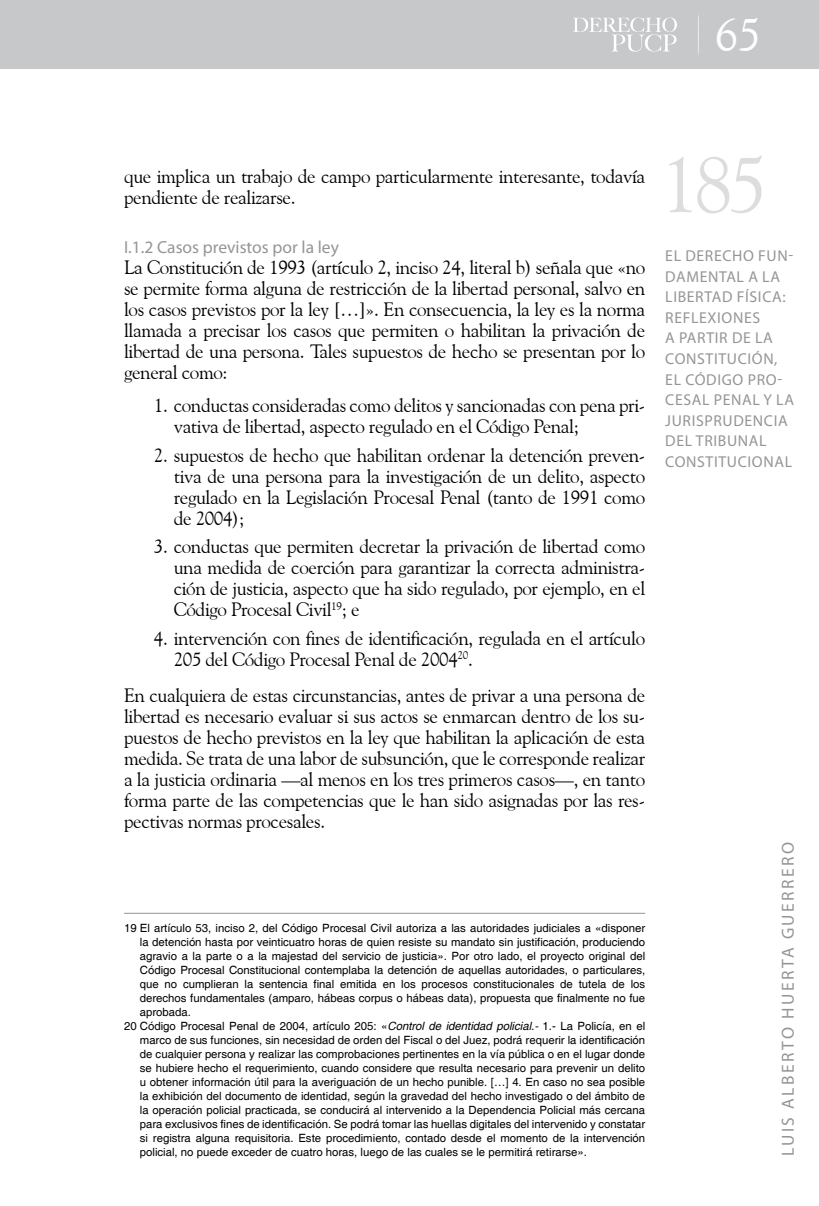
<style>
.page{position:relative;width:819px;height:1206px;background:#fff}
.page>*{position:absolute;margin:0;border:0;box-sizing:border-box;transform-origin:0 0}
.t1{font:78.75px "Goudy Old Style BT";color:#dcddde}
.t2{font:46.38px "Goudy Old Style BT";color:#fff}
.t3{font:19.25px/21px "Goudy Old Style BT";letter-spacing:-.02em;color:#000;text-align:justify}
.t4{font:17.5px "Myriad Pro";letter-spacing:.14em;color:#939598}
.t5{font:15.75px/20.7px "Myriad Pro";letter-spacing:.04em;color:#939598}
.t6{font:11.38px "Helvetica";color:#000}
.s1{font-style:italic}
</style>
<div class="page">
<div style="left:0;top:0;width:819px;height:69px;background:#c7c8ca"></div>
<svg style="left:573px;top:18px;width:104px;height:34px"></svg>
<hr style="left:124px;top:912px;width:521px;height:1px;background:#939598">
<h2 class="t2" style="left:715px;top:6px;width:47px">65</h2>
<h3 class="t3" style="left:124px;top:166px;width:522px">que implica un trabajo de campo particularmente interesante, todavía pendiente de realizarse.</h3>
<h3 class="t4" style="left:124px;top:236px;width:216px">I.1.2 CASOS PREVISTOS POR LA LEY</h3>
<p class="t3" style="left:124px;top:256px;width:522px">La Constitución de 1993 (artículo 2, inciso 24, literal b) señala que «no se permite forma alguna de restricción de la libertad personal, salvo en los casos previstos por la ley […]». En consecuencia, la ley es la norma llamada a precisar los casos que permiten o habilitan la privación de libertad de una persona. Tales supuestos de hecho se presentan por lo general como:</p>
<h3 class="t3" style="left:174px;top:394px;width:473px;text-indent:-20px">1. conductas consideradas como delitos y sancionadas con pena pri&shy;vativa de libertad, aspecto regulado en el Código Penal;</h3>
<h3 class="t3" style="left:174px;top:444px;width:473px;text-indent:-20px">2. supuestos de hecho que habilitan ordenar la detención preven&shy;tiva de una persona para la investigación de un delito, aspecto regulado en la Legislación Procesal Penal (tanto de 1991 como de 2004);</h3>
<h3 class="t3" style="left:174px;top:535px;width:473px;text-indent:-20px">3. conductas que permiten decretar la privación de libertad como una medida de coerción para garantizar la correcta administra&shy;ción de justicia, aspecto que ha sido regulado, por ejemplo, en el Código Procesal Civil<sup>19</sup>; e</h3>
<h3 class="t3" style="left:174px;top:627px;width:473px;text-indent:-20px">4. intervención con fines de identificación, regulada en el artículo<br>205 del Código Procesal Penal de 2004<sup>20</sup>.</h3>
<p class="t3" style="left:124px;top:684px;width:522px">En cualquiera de estas circunstancias, antes de privar a una persona de libertad es necesario evaluar si sus actos se enmarcan dentro de los su&shy;puestos de hecho previstos en la ley que habilitan la aplicación de esta medida. Se trata de una labor de subsunción, que le corresponde realizar a la justicia ordinaria —al menos en los tres primeros casos—, en tanto forma parte de las competencias que le han sido asignadas por las res&shy;pectivas normas procesales.</p>
<p class="t6" style="left:124px;top:921px;width:522px">19 El artículo 53, inciso 2, del Código Procesal Civil autoriza a las autoridades judiciales a «disponer</p>
<p class="t6" style="left:140px;top:935px;width:507px">la detención hasta por veinticuatro horas de quien resiste su mandato sin justificación, produciendo</p>
<p class="t6" style="left:140px;top:949px;width:507px">agravio a la parte o a la majestad del servicio de justicia». Por otro lado, el proyecto original del</p>
<p class="t6" style="left:140px;top:963px;width:507px">Código Procesal Constitucional contemplaba la detención de aquellas autoridades, o particulares,</p>
<p class="t6" style="left:140px;top:977px;width:507px">que no cumplieran la sentencia final emitida en los procesos constitucionales de tutela de los</p>
<p class="t6" style="left:140px;top:991px;width:507px">derechos fundamentales (amparo, hábeas corpus o hábeas data), propuesta que finalmente no fue</p>
<p class="t6" style="left:140px;top:1005px;width:53px">aprobada.</p>
<p class="t6" style="left:124px;top:1019px;width:522px">20 Código Procesal Penal de 2004, artículo 205: «<span class="s1">Control de identidad policial.-</span> 1.- La Policía, en el</p>
<p class="t6" style="left:140px;top:1033px;width:507px">marco de sus funciones, sin necesidad de orden del Fiscal o del Juez, podrá requerir la identificación</p>
<p class="t6" style="left:140px;top:1047px;width:507px">de cualquier persona y realizar las comprobaciones pertinentes en la vía pública o en el lugar donde</p>
<p class="t6" style="left:140px;top:1061px;width:507px">se hubiere hecho el requerimiento, cuando considere que resulta necesario para prevenir un delito</p>
<p class="t6" style="left:140px;top:1075px;width:507px">u obtener información útil para la averiguación de un hecho punible. […] 4. En caso no sea posible</p>
<p class="t6" style="left:140px;top:1089px;width:507px">la exhibición del documento de identidad, según la gravedad del hecho investigado o del ámbito de</p>
<p class="t6" style="left:140px;top:1103px;width:507px">la operación policial practicada, se conducirá al intervenido a la Dependencia Policial más cercana</p>
<p class="t6" style="left:140px;top:1117px;width:507px">para exclusivos fines de identificación. Se podrá tomar las huellas digitales del intervenido y constatar</p>
<p class="t6" style="left:140px;top:1131px;width:507px">si registra alguna requisitoria. Este procedimiento, contado desde el momento de la intervención</p>
<p class="t6" style="left:140px;top:1145px;width:448px">policial, no puede exceder de cuatro horas, luego de las cuales se le permitirá retirarse».</p>
<h1 class="t1" style="left:660px;top:136px;width:109px">185</h1>
<h3 class="t5" style="left:665px;top:245px;width:130px">EL DERECHO FUN-<br>DAMENTAL A LA<br>LIBERTAD FÍSICA:<br>REFLEXIONES<br>A PARTIR DE LA<br>CONSTITUCIÓN,<br>EL CÓDIGO PRO-<br>CESAL PENAL Y LA<br>JURISPRUDENCIA<br>DEL TRIBUNAL<br>CONSTITUCIONAL</h3>
<h3 class="t4" style="left:777px;top:1156px;width:316px;rotate:-90deg">LUIS ALBERTO HUERTA GUERRERO</h3>
</div>
